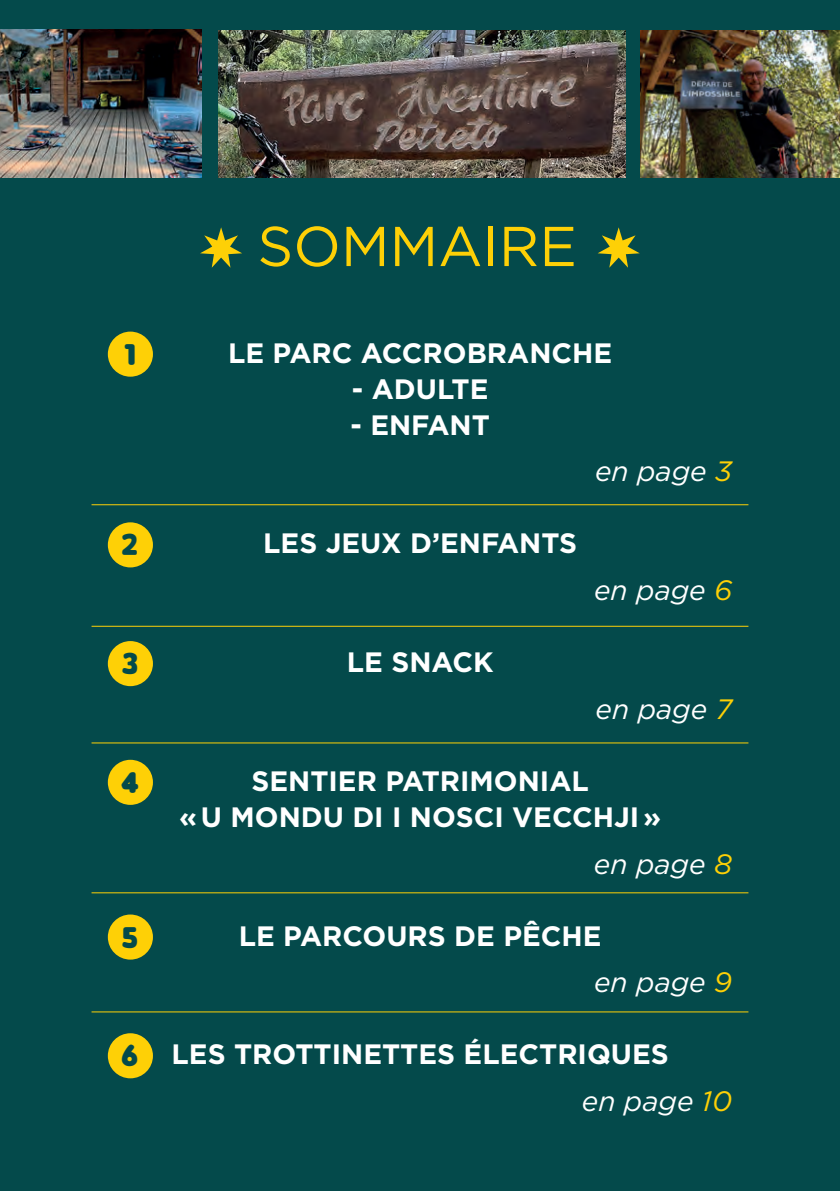
<style>
.page{position:relative;width:840px;height:1191px;background:#fff}
.page>*{position:absolute;margin:0;border:0;box-sizing:border-box;transform-origin:0 0}
.t1{font:56px "Gotham";color:#fed006}
.t2{font:31.6px "Insaniburger";color:#044a4b}
.t3{font:700 28px/46.6px "Gotham";color:#fff}
.t4{font:italic 28px "Gotham";color:#fff}
.s1{color:#fed006}
.s2{font-weight:400;font-style:italic}
.s3{font-weight:400;font-style:italic;color:#fed006}
.s4{font-family:"Insaniburger";font-weight:400;font-size:31.6px;color:#044a4b}
</style>
<div class="page">
<div style="left:0;top:0;width:839px;height:1191px;background:#044a4b"></div>
<img style="left:218px;top:30px;width:406px;height:147px">
<img style="left:0;top:30px;width:202px;height:147px">
<img style="left:640px;top:30px;width:199px;height:147px">
<div style="left:108px;top:331px;width:45px;height:46px;background:#fed006;border-radius:50%"></div>
<div style="left:108px;top:522px;width:45px;height:45px;background:#fed006;border-radius:50%"></div>
<div style="left:108px;top:641px;width:45px;height:45px;background:#fed006;border-radius:50%"></div>
<div style="left:108px;top:760px;width:45px;height:45px;background:#fed006;border-radius:50%"></div>
<div style="left:108px;top:914px;width:45px;height:45px;background:#fed006;border-radius:50%"></div>
<div style="left:108px;top:1033px;width:45px;height:45px;background:#fed006;border-radius:50%"></div>
<hr style="left:91px;top:504px;width:657px;height:1px;background:#fed006">
<hr style="left:91px;top:626px;width:657px;height:1px;background:#fed006">
<hr style="left:91px;top:742px;width:657px;height:1px;background:#fed006">
<hr style="left:91px;top:892px;width:657px;height:1px;background:#fed006">
<hr style="left:91px;top:1011px;width:657px;height:1px;background:#fed006">
<svg style="left:200px;top:227px;width:42px;height:41px"></svg>
<svg style="left:598px;top:227px;width:41px;height:41px"></svg>
<h1 class="t1" style="left:257px;top:210px;width:321px">SOMMAIRE</h1>
<p class="t2" style="left:124px;top:336px;width:13px">1</p>
<p class="t3" style="left:228px;top:329px;width:385px">LE PARC ACCROBRANCHE</p>
<p class="t3" style="left:352px;top:365px;width:138px">- ADULTE</p>
<p class="t3" style="left:350px;top:401px;width:141px">- ENFANT</p>
<p class="t4" style="left:594px;top:453px;width:138px">en page <span class="s1">3</span></p>
<p class="t2" style="left:122px;top:527px;width:17px">2</p>
<p class="t3" style="left:263px;top:520px;width:315px">LES JEUX D’ENFANTS</p>
<p class="t2" style="left:122px;top:645px;width:17px">3</p>
<p class="t3" style="left:346px;top:639px;width:148px">LE SNACK</p>
<p class="t4" style="left:593px;top:572px;width:139px">en page <span class="s1">6</span></p>
<p class="t4" style="left:595px;top:691px;width:138px">en page <span class="s1">7</span></p>
<p class="t2" style="left:121px;top:764px;width:19px">4</p>
<p class="t3" style="left:179px;top:763px;width:483px;line-height:36px;text-align:center">SENTIER PATRIMONIAL<br>« U MONDU DI I NOSCI VECCHJI »</p>
<p class="t4" style="left:593px;top:845px;width:140px">en page <span class="s1">8</span></p>
<p class="t2" style="left:122px;top:919px;width:18px">5</p>
<p class="t3" style="left:593px;top:912px;width:139px;text-indent:-355px">LE PARCOURS DE PÊCHE<br><span class="s2">en page</span> <span class="s3">9</span></p>
<p class="t3" style="left:581px;top:1031px;width:152px;text-indent:-460px"><span class="s4">6</span> LES TROTTINETTES ÉLECTRIQUES<br><span class="s2">en page</span> <span class="s3">10</span></p>
</div>
